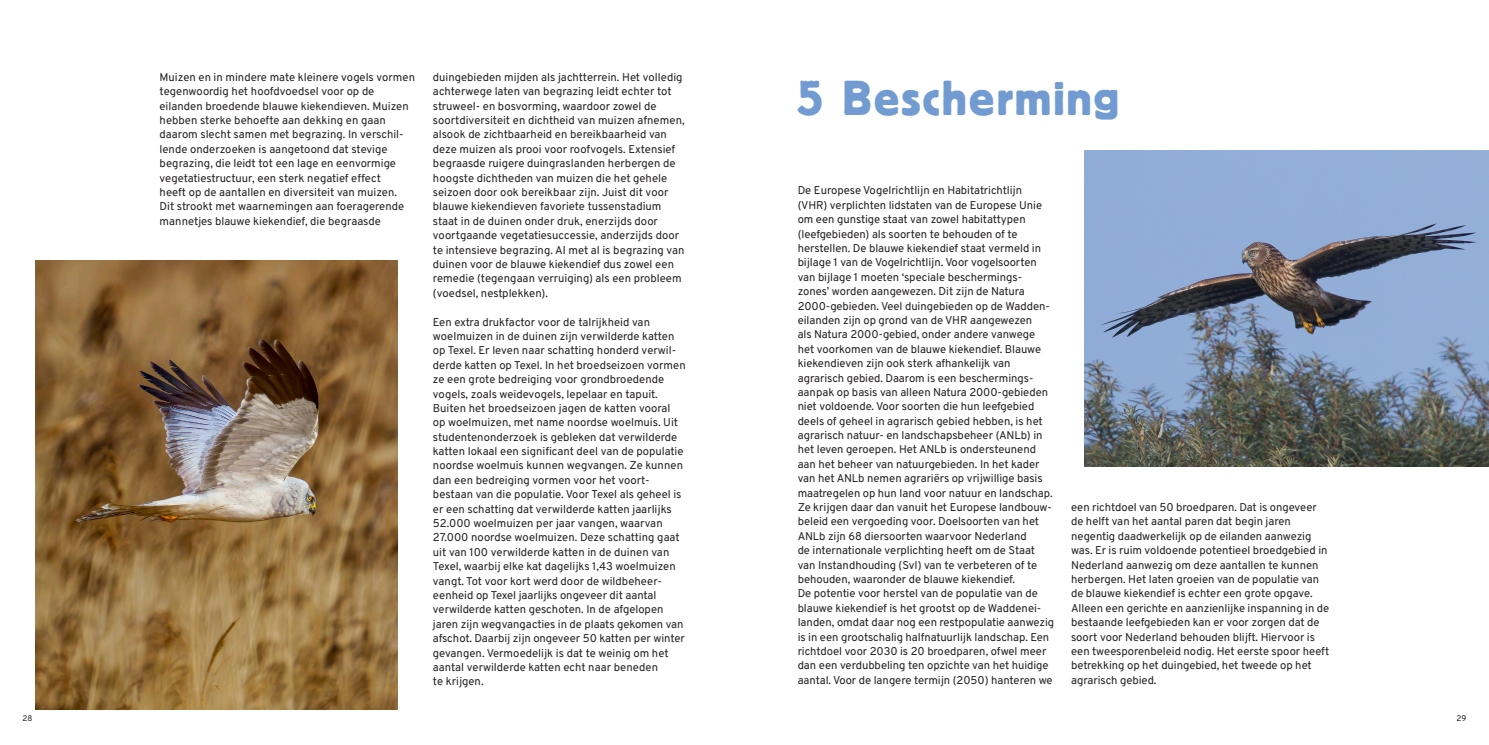
<style>
.page{position:relative;width:1489px;height:745px;background:#fff}
.page>*{position:absolute;margin:0;border:0;box-sizing:border-box;transform-origin:0 0}
.t1{font:48.75px "Block BE";letter-spacing:.04em;color:#729cd1}
.t2{font:11.25px/14.4px "Overpass";color:#231f20}
.t3{font:8.12px "Overpass";color:#231f20}
</style>
<div class="page">
<img style="left:35px;top:260px;width:362px;height:449px">
<img style="left:1084px;top:151px;width:404px;height:315px">
<p class="t2" style="left:159px;top:69px;width:257px">Muizen en in mindere mate kleinere vogels vormen tegenwoordig het hoofdvoedsel voor op de eilanden broedende blauwe kiekendieven. Muizen hebben sterke behoefte aan dekking en gaan daarom slecht samen met begrazing. In verschil&shy;lende onderzoeken is aangetoond dat stevige begrazing, die leidt tot een lage en eenvormige vegetatiestructuur, een sterk negatief effect<br>heeft op de aantallen en diversiteit van muizen.<br>Dit strookt met waarnemingen aan foeragerende mannetjes blauwe kiekendief, die begraasde</p>
<p class="t2" style="left:433px;top:69px;width:253px">duingebieden mijden als jachtterrein. Het volledig achterwege laten van begrazing leidt echter tot struweel- en bosvorming, waardoor zowel de soortdiversiteit en dichtheid van muizen afnemen, alsook de zichtbaarheid en bereikbaarheid van deze muizen als prooi voor roofvogels. Extensief begraasde ruigere duingraslanden herbergen de hoogste dichtheden van muizen die het gehele seizoen door ook bereikbaar zijn. Juist dit voor blauwe kiekendieven favoriete tussenstadium staat in de duinen onder druk, enerzijds door voortgaande vegetatiesuccessie, anderzijds door te intensieve begrazing. Al met al is begrazing van duinen voor de blauwe kiekendief dus zowel een remedie (tegengaan verruiging) als een probleem (voedsel, nestplekken).</p>
<p class="t2" style="left:433px;top:314px;width:254px">Een extra drukfactor voor de talrijkheid van woelmuizen in de duinen zijn verwilderde katten op Texel. Er leven naar schatting honderd verwil&shy;derde katten op Texel. In het broedseizoen vormen ze een grote bedreiging voor grondbroedende vogels, zoals weidevogels, lepelaar en tapuit.<br>Buiten het broedseizoen jagen de katten vooral op woelmuizen, met name noordse woelmuis. Uit studentenonderzoek is gebleken dat verwilderde katten lokaal een significant deel van de populatie noordse woelmuis kunnen wegvangen. Ze kunnen dan een bedreiging vormen voor het voort&shy;bestaan van die populatie. Voor Texel als geheel is er een schatting dat verwilderde katten jaarlijks 52.000 woelmuizen per jaar vangen, waarvan 27.000 noordse woelmuizen. Deze schatting gaat uit van 100 verwilderde katten in de duinen van Texel, waarbij elke kat dagelijks 1,43 woelmuizen vangt. Tot voor kort werd door de wildbeheer&shy;eenheid op Texel jaarlijks ongeveer dit aantal verwilderde katten geschoten. In de afgelopen jaren zijn wegvangacties in de plaats gekomen van afschot. Daarbij zijn ongeveer 50 katten per winter gevangen. Vermoedelijk is dat te weinig om het aantal verwilderde katten echt naar beneden<br>te krijgen.</p>
<p class="t1" style="left:797px;top:71px;width:323px">5 Bescherming</p>
<p class="t2" style="left:797px;top:183px;width:256px">De Europese Vogelrichtlijn en Habitatrichtlijn (VHR) verplichten lidstaten van de Europese Unie om een gunstige staat van zowel habitattypen (leefgebieden) als soorten te behouden of te herstellen. De blauwe kiekendief staat vermeld in bijlage 1 van de Vogelrichtlijn. Voor vogelsoorten van bijlage 1 moeten ‘speciale beschermings&shy;zones’ worden aangewezen. Dit zijn de Natura 2000-gebieden. Veel duingebieden op de Wadden&shy;eilanden zijn op grond van de VHR aangewezen<br>als Natura 2000-gebied, onder andere vanwege het voorkomen van de blauwe kiekendief. Blauwe kiekendieven zijn ook sterk afhankelijk van agrarisch gebied. Daarom is een beschermings&shy;aanpak op basis van alleen Natura 2000-gebieden niet voldoende. Voor soorten die hun leefgebied deels of geheel in agrarisch gebied hebben, is het agrarisch natuur- en landschapsbeheer (ANLb) in het leven geroepen. Het ANLb is ondersteunend aan het beheer van natuurgebieden. In het kader van het ANLb nemen agrariërs op vrijwillige basis maatregelen op hun land voor natuur en landschap.<br>Ze krijgen daar dan vanuit het Europese landbouw&shy;beleid een vergoeding voor. Doelsoorten van het ANLb zijn 68 diersoorten waarvoor Nederland<br>de internationale verplichting heeft om de Staat van Instandhouding (SvI) van te verbeteren of te behouden, waaronder de blauwe kiekendief.</p>
<p class="t2" style="left:797px;top:585px;width:258px">De potentie voor herstel van de populatie van de blauwe kiekendief is het grootst op de Waddenei&shy;landen, omdat daar nog een restpopulatie aanwezig is in een grootschalig halfnatuurlijk landschap. Een richtdoel voor 2030 is 20 broedparen, ofwel meer dan een verdubbeling ten opzichte van het huidige aantal. Voor de langere termijn (2050) hanteren we</p>
<p class="t2" style="left:1070px;top:499px;width:260px">een richtdoel van 50 broedparen. Dat is ongeveer de helft van het aantal paren dat begin jaren negentig daadwerkelijk op de eilanden aanwezig was. Er is ruim voldoende potentieel broedgebied in Nederland aanwezig om deze aantallen te kunnen herbergen. Het laten groeien van de populatie van de blauwe kiekendief is echter een grote opgave.<br>Alleen een gerichte en aanzienlijke inspanning in de bestaande leefgebieden kan er voor zorgen dat de soort voor Nederland behouden blijft. Hiervoor is een tweesporenbeleid nodig. Het eerste spoor heeft betrekking op het duingebied, het tweede op het agrarisch gebied.</p>
<p class="t3" style="left:22px;top:711px;width:11px">28</p>
<p class="t3" style="left:1456px;top:711px;width:11px">29</p>
</div>
